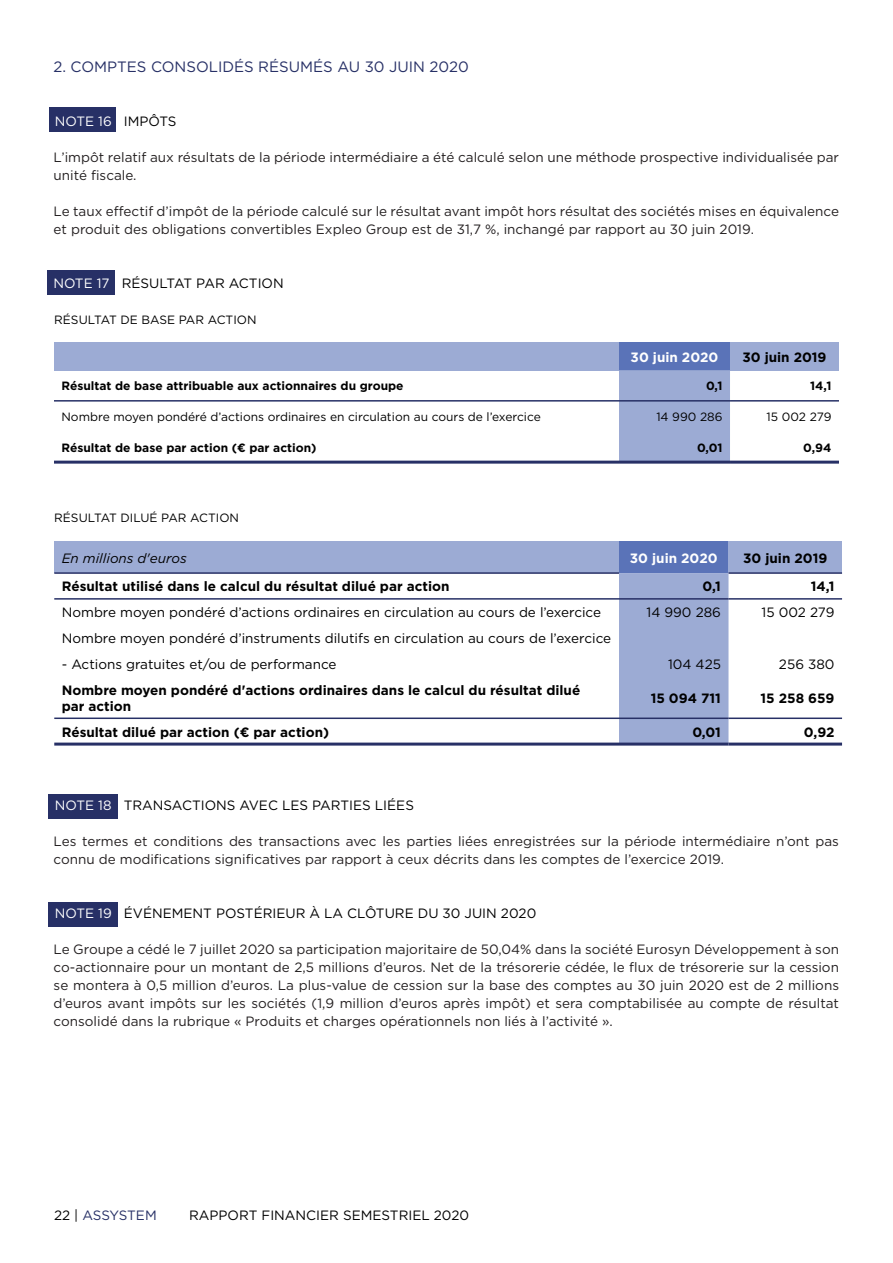
<style>
.page{position:relative;width:893px;height:1263px;background:#fff}
.page>*{position:absolute;margin:0;border:0;box-sizing:border-box;transform-origin:0 0}
.t1{font:15px "Gotham";color:#273066}
.t2{font:13.5px/18px "Gotham";color:#231f20}
.t3{font:13.5px "Gotham";color:#000}
.t4{font:700 13.5px "Gotham";color:#000}
.t5{font:700 13.5px "Gotham";color:#fff}
.t6{font:italic 13.5px "Gotham";color:#000}
.t7{font:13.5px "Gotham";color:#fff}
.t8{font:13.5px "Gotham";letter-spacing:-.01em;color:#273066}
.t9{font:12px "Gotham";color:#000}
.t10{font:700 12px "Gotham";color:#000}
.s1{color:#000}
.s2{color:#fff}
</style>
<div class="page">
<div style="left:54px;top:342px;width:565px;height:28px;background:#9cabd4"></div>
<div style="left:619px;top:342px;width:111px;height:28px;background:#5a73b8"></div>
<div style="left:730px;top:342px;width:109px;height:28px;background:#9cabd4"></div>
<div style="left:619px;top:370px;width:111px;height:91px;background:#9cabd4"></div>
<hr style="left:54px;top:400px;width:565px;height:2px;background:#273066">
<hr style="left:619px;top:400px;width:111px;height:2px;background:#273066">
<hr style="left:730px;top:400px;width:109px;height:2px;background:#273066">
<hr style="left:54px;top:461px;width:565px;height:3px;background:#273066">
<hr style="left:730px;top:461px;width:109px;height:3px;background:#273066">
<hr style="left:619px;top:461px;width:111px;height:3px;background:#273066">
<div style="left:54px;top:542px;width:565px;height:31px;background:#9cabd4"></div>
<div style="left:619px;top:542px;width:109px;height:31px;background:#5a73b8"></div>
<div style="left:728px;top:542px;width:114px;height:31px;background:#9cabd4"></div>
<div style="left:619px;top:573px;width:109px;height:169px;background:#9cabd4"></div>
<hr style="left:54px;top:572px;width:565px;height:2px;background:#273066">
<hr style="left:728px;top:572px;width:114px;height:2px;background:#273066">
<hr style="left:54px;top:598px;width:565px;height:2px;background:#273066">
<hr style="left:619px;top:598px;width:109px;height:2px;background:#273066">
<hr style="left:728px;top:598px;width:114px;height:2px;background:#273066">
<hr style="left:54px;top:742px;width:565px;height:3px;background:#273066">
<hr style="left:619px;top:742px;width:109px;height:3px;background:#273066">
<hr style="left:728px;top:742px;width:114px;height:3px;background:#273066">
<hr style="left:54px;top:717px;width:565px;height:2px;background:#273066">
<hr style="left:619px;top:717px;width:109px;height:2px;background:#273066">
<hr style="left:728px;top:717px;width:114px;height:2px;background:#273066">
<div style="left:47px;top:270px;width:68px;height:25px;background:#273066"></div>
<div style="left:49px;top:793px;width:69px;height:25px;background:#273066"></div>
<div style="left:49px;top:901px;width:69px;height:25px;background:#273066"></div>
<div style="left:49px;top:107px;width:67px;height:25px;background:#273066"></div>
<p class="t1" style="left:53px;top:57px;width:417px">2. COMPTES CONSOLIDÉS RÉSUMÉS AU 30 JUIN 2020</p>
<p class="t7" style="left:55px;top:113px;width:123px">NOTE 16 <span class="s1">IMPÔTS</span></p>
<p class="t2" style="left:54px;top:148px;width:787px">L’impôt relatif aux résultats de la période intermédiaire a été calculé selon une méthode prospective individualisée par unité fiscale.</p>
<p class="t2" style="left:54px;top:202px;width:787px">Le taux effectif d’impôt de la période calculé sur le résultat avant impôt hors résultat des sociétés mises en équivalence et produit des obligations convertibles Expleo Group est de 31,7 %, inchangé par rapport au 30 juin 2019.</p>
<p class="t3" style="left:53px;top:275px;width:232px"><span class="s2">NOTE 17</span> RÉSULTAT PAR ACTION</p>
<p class="t9" style="left:54px;top:312px;width:204px">RÉSULTAT DE BASE PAR ACTION</p>
<p class="t5" style="left:631px;top:348px;width:89px">30 juin 2020</p>
<p class="t4" style="left:742px;top:348px;width:86px">30 juin 2019</p>
<p class="t10" style="left:62px;top:378px;width:344px">Résultat de base attribuable aux actionnaires du groupe</p>
<p class="t10" style="left:706px;top:378px;width:18px">0,1</p>
<p class="t10" style="left:810px;top:378px;width:23px">14,1</p>
<p class="t9" style="left:62px;top:409px;width:481px">Nombre moyen pondéré d’actions ordinaires en circulation au cours de l’exercice</p>
<p class="t9" style="left:656px;top:409px;width:68px">14 990 286</p>
<p class="t9" style="left:767px;top:409px;width:66px">15 002 279</p>
<p class="t10" style="left:62px;top:439px;width:257px">Résultat de base par action (€ par action)</p>
<p class="t10" style="left:697px;top:439px;width:27px">0,01</p>
<p class="t10" style="left:803px;top:439px;width:30px">0,94</p>
<p class="t9" style="left:54px;top:510px;width:186px">RÉSULTAT DILUÉ PAR ACTION</p>
<p class="t6" style="left:62px;top:549px;width:126px">En millions d'euros</p>
<p class="t5" style="left:630px;top:549px;width:89px">30 juin 2020</p>
<p class="t4" style="left:743px;top:549px;width:86px">30 juin 2019</p>
<p class="t4" style="left:62px;top:578px;width:389px">Résultat utilisé dans le calcul du résultat dilué par action</p>
<p class="t4" style="left:702px;top:578px;width:20px">0,1</p>
<p class="t4" style="left:811px;top:578px;width:25px">14,1</p>
<p class="t3" style="left:62px;top:604px;width:541px">Nombre moyen pondéré d’actions ordinaires en circulation au cours de l’exercice</p>
<p class="t3" style="left:647px;top:604px;width:76px">14 990 286</p>
<p class="t3" style="left:762px;top:604px;width:74px">15 002 279</p>
<p class="t3" style="left:62px;top:629px;width:551px">Nombre moyen pondéré d’instruments dilutifs en circulation au cours de l’exercice</p>
<p class="t3" style="left:62px;top:655px;width:276px">- Actions gratuites et/ou de performance</p>
<p class="t3" style="left:668px;top:655px;width:55px">104 425</p>
<p class="t3" style="left:779px;top:655px;width:57px">256 380</p>
<p class="t4" style="left:62px;top:681px;width:520px">Nombre moyen pondéré d'actions ordinaires dans le calcul du résultat dilué</p>
<p class="t4" style="left:62px;top:697px;width:71px">par action</p>
<p class="t4" style="left:651px;top:689px;width:72px">15 094 711</p>
<p class="t4" style="left:760px;top:689px;width:76px">15 258 659</p>
<p class="t4" style="left:62px;top:723px;width:269px">Résultat dilué par action (€ par action)</p>
<p class="t4" style="left:692px;top:723px;width:30px">0,01</p>
<p class="t4" style="left:804px;top:723px;width:32px">0,92</p>
<p class="t3" style="left:55px;top:797px;width:361px"><span class="s2">NOTE 18</span> TRANSACTIONS AVEC LES PARTIES LIÉES</p>
<p class="t2" style="left:54px;top:832px;width:787px">Les termes et conditions des transactions avec les parties liées enregistrées sur la période intermédiaire n’ont pas connu de modifications significatives par rapport à ceux décrits dans les comptes de l’exercice 2019.</p>
<p class="t3" style="left:55px;top:905px;width:483px"><span class="s2">NOTE 19</span> ÉVÉNEMENT POSTÉRIEUR À LA CLÔTURE DU 30 JUIN 2020</p>
<p class="t2" style="left:54px;top:940px;width:787px;text-align:justify">Le Groupe a cédé le 7 juillet 2020 sa participation majoritaire de 50,04% dans la société Eurosyn Développement à son co-actionnaire pour un montant de 2,5 millions d’euros. Net de la trésorerie cédée, le flux de trésorerie sur la cession se montera à 0,5 million d’euros. La plus-value de cession sur la base des comptes au 30 juin 2020 est de 2 millions d’euros avant impôts sur les sociétés (1,9 million d’euros après impôt) et sera comptabilisée au compte de résultat consolidé dans la rubrique « Produits et charges opérationnels non liés à l’activité ».</p>
<p class="t8" style="left:54px;top:1206px;width:104px"><span class="s1">22 |</span> ASSYSTEM</p>
<p class="t3" style="left:189px;top:1206px;width:282px">RAPPORT FINANCIER SEMESTRIEL 2020</p>
</div>
